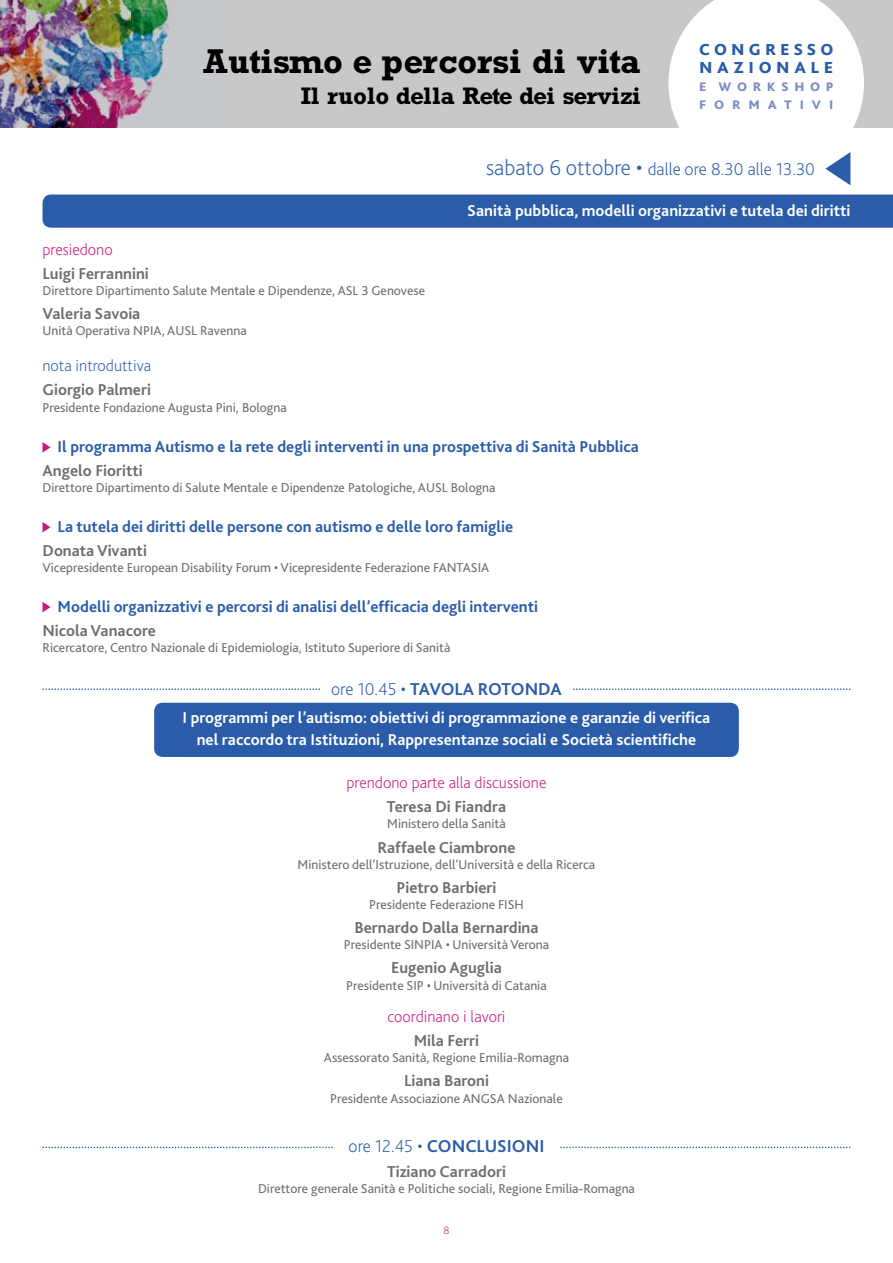
<style>
.page{position:relative;width:893px;height:1263px;background:#fff}
.page>*{position:absolute;margin:0;border:0;box-sizing:border-box;transform-origin:0 0}
.t1{font:700 34.5px "Astute SSK";color:#000}
.t2{font:700 24px "Astute SSK";color:#000}
.t3{font:700 22.65px/18px "Bliss Caps";letter-spacing:.195em;color:#2a5caa}
.t4{font:200 18px "Bliss 2";color:#2a5caa}
.t5{font:700 18px "Bliss 2";letter-spacing:-.02em;color:#2a5caa}
.t6{font:700 18px "Bliss 2";color:#2a5caa}
.t7{font:700 17.55px/18px "Bliss Caps";letter-spacing:.41em;color:#7c8bc5}
.t8{font:700 16.5px "Bliss 2";color:#6d6e71}
.t9{font:700 16.5px "Bliss 2";color:#2a5caa}
.t10{font:700 16.5px/21.6px "Bliss 2";color:#fff;text-align:center}
.t11{font:200 16.5px "Bliss 2";color:#ce167c}
.t12{font:200 16.5px "Bliss 2";color:#2a5caa}
.t13{font:13.5px "Bliss 2";color:#6d6e71}
.t14{font:200 11.25px "Bliss 2";color:#ce167c}
.s1{font-size:22.5px}
.s2{font-weight:200}
</style>
<div class="page">
<div style="left:154px;top:703px;width:585px;height:54px;background:#2a5caa;border-radius:9px"></div>
<div style="left:43px;top:195px;width:850px;height:33px;background:#2a5caa"></div>
<div style="left:0;top:0;width:893px;height:128px;background:#c7c8ca"></div>
<img style="left:0;top:0;width:170px;height:128px">
<svg style="left:668px;top:0;width:196px;height:185px"></svg>
<svg style="left:43px;top:442px;width:8px;height:11px"></svg>
<svg style="left:43px;top:522px;width:8px;height:10px"></svg>
<svg style="left:43px;top:602px;width:8px;height:10px"></svg>
<svg style="left:573px;top:688px;width:277px;height:2px"></svg>
<svg style="left:43px;top:688px;width:277px;height:2px"></svg>
<svg style="left:560px;top:1146px;width:290px;height:2px"></svg>
<svg style="left:43px;top:1147px;width:290px;height:1px"></svg>
<h1 class="t1" style="left:203px;top:41px;width:439px">Autismo e percorsi di vita</h1>
<h2 class="t2" style="left:301px;top:82px;width:341px">Il ruolo della Rete dei servizi</h2>
<h3 class="t3" style="left:699px;top:39px;width:136px">congresso nazionale</h3>
<p class="t7" style="left:699px;top:76px;width:136px">e workshop formativi</p>
<h3 class="t4" style="left:486px;top:158px;width:330px"><span class="s1">sabato 6 ottobre •</span> dalle ore 8.30 alle 13.30</h3>
<p class="t10" style="left:467px;top:200px;width:385px">Sanità pubblica, modelli organizzativi e tutela dei diritti</p>
<p class="t11" style="left:43px;top:239px;width:72px">presiedono</p>
<p class="t8" style="left:43px;top:263px;width:108px">Luigi Ferrannini</p>
<p class="t13" style="left:43px;top:282px;width:384px">Direttore Dipartimento Salute Mentale e Dipendenze, ASL 3 Genovese</p>
<p class="t8" style="left:43px;top:303px;width:99px">Valeria Savoia</p>
<p class="t13" style="left:43px;top:322px;width:206px">Unità Operativa NPIA, AUSL Ravenna</p>
<p class="t12" style="left:43px;top:356px;width:110px">nota introduttiva</p>
<p class="t8" style="left:43px;top:380px;width:110px">Giorgio Palmeri</p>
<p class="t13" style="left:43px;top:399px;width:246px">Presidente Fondazione Augusta Pini, Bologna</p>
<p class="t9" style="left:58px;top:436px;width:583px">Il programma Autismo e la rete degli interventi in una prospettiva di Sanità Pubblica</p>
<p class="t8" style="left:43px;top:460px;width:102px">Angelo Fioritti</p>
<p class="t13" style="left:43px;top:479px;width:455px">Direttore Dipartimento di Salute Mentale e Dipendenze Patologiche, AUSL Bologna</p>
<p class="t9" style="left:58px;top:516px;width:457px">La tutela dei diritti delle persone con autismo e delle loro famiglie</p>
<p class="t8" style="left:43px;top:540px;width:106px">Donata Vivanti</p>
<p class="t13" style="left:43px;top:559px;width:448px">Vicepresidente European Disability Forum • Vicepresidente Federazione FANTASIA</p>
<p class="t9" style="left:58px;top:596px;width:482px">Modelli organizzativi e percorsi di analisi dell’efficacia degli interventi</p>
<p class="t8" style="left:43px;top:620px;width:115px">Nicola Vanacore</p>
<p class="t13" style="left:43px;top:639px;width:409px">Ricercatore, Centro Nazionale di Epidemiologia, Istituto Superiore di Sanità</p>
<h3 class="t5" style="left:331px;top:678px;width:232px"><span class="s2">ore 10.45 •</span> TAVOLA ROTONDA</h3>
<p class="t10" style="left:183px;top:707px;width:529px">I programmi per l’autismo: obiettivi di programmazione e garanzie di verifica nel raccordo tra Istituzioni, Rappresentanze sociali e Società scientifiche</p>
<p class="t11" style="left:346px;top:772px;width:201px">prendono parte alla discussione</p>
<p class="t8" style="left:387px;top:796px;width:121px">Teresa Di Fiandra</p>
<p class="t13" style="left:387px;top:815px;width:120px">Ministero della Sanità</p>
<p class="t8" style="left:377px;top:837px;width:140px">Raffaele Ciambrone</p>
<p class="t13" style="left:298px;top:856px;width:299px">Ministero dell’Istruzione, dell’Università e della Ricerca</p>
<p class="t8" style="left:396px;top:877px;width:101px">Pietro Barbieri</p>
<p class="t13" style="left:369px;top:896px;width:156px">Presidente Federazione FISH</p>
<p class="t8" style="left:354px;top:917px;width:186px">Bernardo Dalla Bernardina</p>
<p class="t13" style="left:344px;top:936px;width:207px">Presidente SINPIA • Università Verona</p>
<p class="t8" style="left:391px;top:957px;width:112px">Eugenio Aguglia</p>
<p class="t13" style="left:346px;top:977px;width:202px">Presidente SIP • Università di Catania</p>
<p class="t11" style="left:387px;top:1006px;width:120px">coordinano i lavori</p>
<p class="t8" style="left:414px;top:1030px;width:67px">Mila Ferri</p>
<p class="t13" style="left:324px;top:1049px;width:247px">Assessorato Sanità, Regione Emilia-Romagna</p>
<p class="t8" style="left:404px;top:1071px;width:86px">Liana Baroni</p>
<p class="t13" style="left:330px;top:1090px;width:234px">Presidente Associazione ANGSA Nazionale</p>
<h3 class="t6" style="left:349px;top:1135px;width:197px"><span class="s2">ore 12.45 •</span> CONCLUSIONI</h3>
<p class="t8" style="left:387px;top:1161px;width:120px">Tiziano Carradori</p>
<p class="t13" style="left:258px;top:1180px;width:378px">Direttore generale Sanità e Politiche sociali, Regione Emilia-Romagna</p>
<p class="t14" style="left:443px;top:1224px;width:8px">8</p>
</div>
